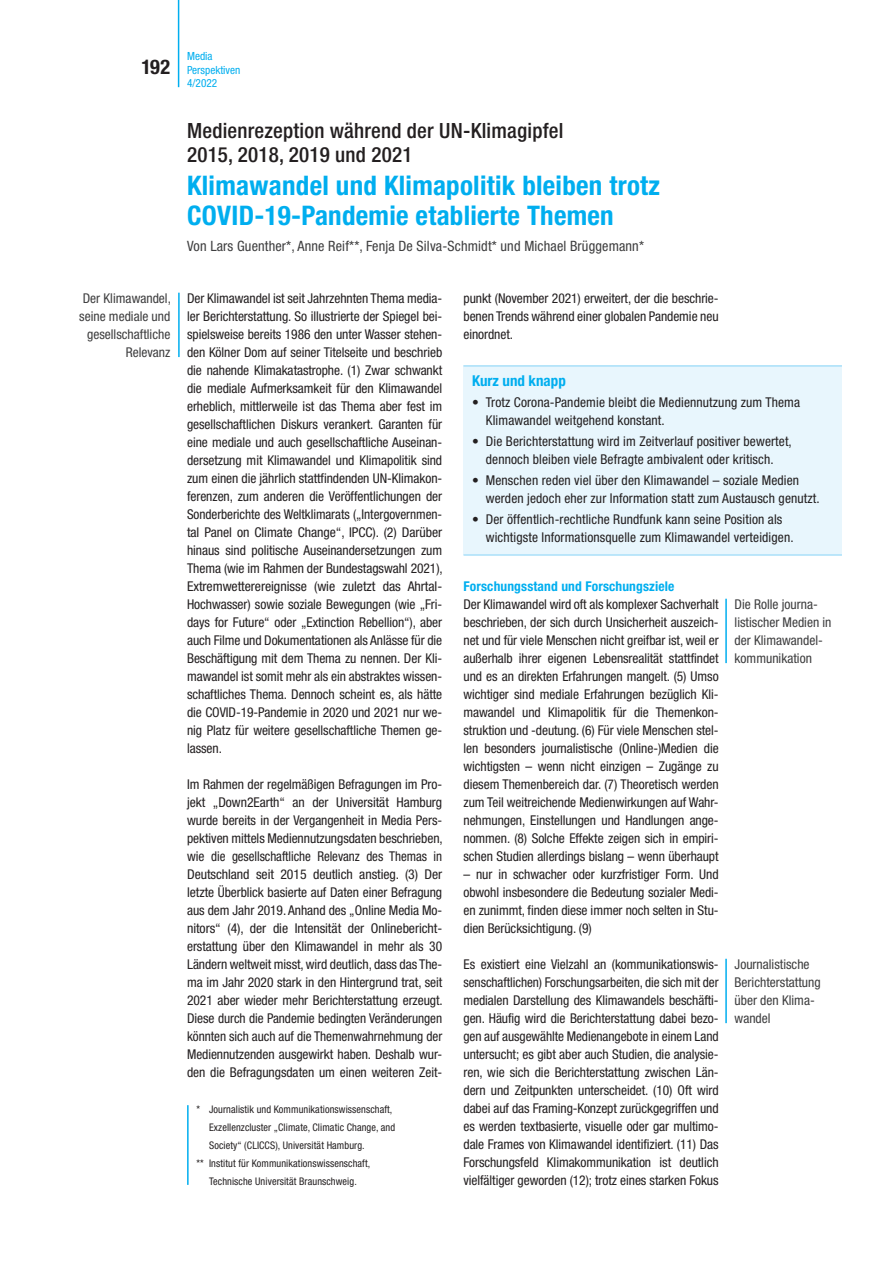
<style>
.page{position:relative;width:893px;height:1263px;background:#fff}
.page>*{position:absolute;margin:0;border:0;box-sizing:border-box;transform-origin:0 0}
.t1{font:700 condensed 27px/30px "Helvetica Neue LT Std";letter-spacing:.01em;color:#00aeef}
.t2{font:500 condensed 21px/24px "Helvetica Neue LT Std";letter-spacing:.01em;color:#231f20}
.t3{font:700 condensed 20.25px "Helvetica Neue LT Std";color:#231f20}
.t4{font:700 condensed 15px "Helvetica Neue LT Std";color:#00aeef}
.t5{font:condensed 14.25px "Helvetica Neue LT Std";letter-spacing:.01em;color:#3e3e3f}
.t6{font:condensed 13.5px/18px "Helvetica Neue LT Std";letter-spacing:-.005em;color:#231f20;text-align:justify}
.t7{font:condensed 13.5px/18px "Helvetica Neue LT Std";color:#3e3e3f}
.t8{font:700 condensed 13.5px "Helvetica Neue LT Std";letter-spacing:.01em;color:#00aeef}
.t9{font:condensed 11.25px/13.5px "Helvetica Neue LT Std";color:#00aeef}
.t10{font:condensed 10.5px "Helvetica Neue LT Std";letter-spacing:.01em;color:#231f20}
</style>
<div class="page">
<hr style="left:178px;top:0;width:1px;height:87px;background:#00aeef">
<div style="left:463px;top:366px;width:379px;height:189px;background:#e8f6fd"></div>
<hr style="left:463px;top:365px;width:379px;height:2px;background:#aae0f9">
<hr style="left:463px;top:554px;width:379px;height:2px;background:#aae0f9">
<hr style="left:725px;top:599px;width:2px;height:64px;background:#00aeef">
<hr style="left:725px;top:959px;width:2px;height:64px;background:#00aeef">
<hr style="left:178px;top:293px;width:2px;height:64px;background:#00aeef">
<hr style="left:187px;top:1105px;width:2px;height:80px;background:#00aeef">
<h3 class="t3" style="left:142px;top:54px;width:30px">192</h3>
<p class="t7" style="left:79px;top:289px;width:93px;text-align:right">Der Klimawandel, seine mediale und gesellschaftliche<br>Relevanz</p>
<p class="t9" style="left:187px;top:49px;width:55px">Media<br>Perspektiven<br>4/2022</p>
<h2 class="t2" style="left:187px;top:118px;width:378px">Medienrezeption während der UN-Klimagipfel<br>2015, 2018, 2019 und 2021</h2>
<h1 class="t1" style="left:187px;top:170px;width:474px">Klimawandel und Klimapolitik bleiben trotz<br>COVID-19-Pandemie etablierte Themen</h1>
<p class="t5" style="left:187px;top:237px;width:458px">Von Lars Guenther*, Anne Reif**, Fenja De Silva-Schmidt* und Michael Brüggemann*</p>
<p class="t6" style="left:187px;top:289px;width:257px">Der Klimawandel ist seit Jahrzehnten Thema media&shy;ler Berichterstattung. So illustrierte der Spiegel bei&shy;spielsweise bereits 1986 den unter Wasser stehen&shy;den Kölner Dom auf seiner Titelseite und beschrieb die nahende Klimakatastrophe. (1) Zwar schwankt die mediale Aufmerksamkeit für den Klimawandel erheblich, mittlerweile ist das Thema aber fest im gesellschaftlichen Diskurs verankert. Garanten für eine mediale und auch gesellschaftliche Auseinan&shy;dersetzung mit Klimawandel und Klimapolitik sind zum einen die jährlich stattfindenden UN-Klimakon&shy;ferenzen, zum anderen die Veröffentlichungen der Sonderberichte des Weltklimarats („Intergovernmen&shy;tal Panel on Climate Change“, IPCC). (2) Darüber hinaus sind politische Auseinandersetzungen zum Thema (wie im Rahmen der Bundestagswahl 2021), Extremwetterereignisse (wie zuletzt das Ahrtal-Hochwasser) sowie soziale Bewegungen (wie „Fri&shy;days for Future“ oder „Extinction Rebellion“), aber auch Filme und Dokumentationen als Anlässe für die Beschäftigung mit dem Thema zu nennen. Der Kli&shy;mawandel ist somit mehr als ein abstraktes wissen&shy;schaftliches Thema. Dennoch scheint es, als hätte die COVID-19-Pandemie in 2020 und 2021 nur we&shy;nig Platz für weitere gesellschaftliche Themen ge&shy;lassen.</p>
<p class="t6" style="left:187px;top:775px;width:257px;text-align:left">Im Rahmen der regelmäßigen Befragungen im Pro&shy;jekt „Down2Earth“ an der Universität Hamburg wurde bereits in der Vergangenheit in Media Pers&shy;pektiven mittels Mediennutzungsdaten beschrieben, wie die gesellschaftliche Relevanz des Themas in Deutschland seit 2015 deutlich anstieg. (3) Der letzte Überblick basierte auf Daten einer Befragung aus dem Jahr 2019. Anhand des „Online Media Mo&shy;nitors“ (4), der die Intensität der Onlinebericht&shy;erstattung über den Klimawandel in mehr als 30<br>Ländern weltweit misst, wird deutlich, dass das The&shy;ma im Jahr 2020 stark in den Hintergrund trat, seit 2021 aber wieder mehr Berichterstattung erzeugt.<br>Diese durch die Pandemie bedingten Veränderungen könnten sich auch auf die Themenwahrnehmung der Mediennutzenden ausgewirkt haben. Deshalb wur&shy;den die Befragungsdaten um einen weiteren Zeit-</p>
<p class="t10" style="left:196px;top:1103px;width:198px">* Journalistik und Kommunikationswissenschaft,</p>
<p class="t10" style="left:209px;top:1121px;width:188px">Exzellenzcluster „Climate, Climatic Change, and</p>
<p class="t10" style="left:209px;top:1139px;width:157px">Society“ (CLICCS), Universität Hamburg.</p>
<p class="t10" style="left:196px;top:1157px;width:175px">** Institut für Kommunikationswissenschaft,</p>
<p class="t10" style="left:209px;top:1175px;width:149px">Technische Universität Braunschweig.</p>
<p class="t6" style="left:463px;top:289px;width:257px">punkt (November 2021) erweitert, der die beschrie&shy;benen Trends während einer globalen Pandemie neu einordnet.</p>
<p class="t4" style="left:472px;top:372px;width:95px">Kurz und knapp</p>
<p class="t6" style="left:486px;top:393px;width:316px;text-indent:-14px">• Trotz Corona-Pandemie bleibt die Mediennutzung zum Thema<br>Klimawandel weitgehend konstant.</p>
<p class="t6" style="left:472px;top:432px;width:321px;text-align:center">• Die Berichterstattung wird im Zeitverlauf positiver bewertet, dennoch bleiben viele Befragte ambivalent oder kritisch.</p>
<p class="t6" style="left:486px;top:471px;width:335px;text-indent:-14px">• Menschen reden viel über den Klimawandel – soziale Medien werden jedoch eher zur Information statt zum Austausch genutzt.</p>
<p class="t6" style="left:486px;top:510px;width:309px;text-indent:-14px">• Der öffentlich-rechtliche Rundfunk kann seine Position als wichtigste Informationsquelle zum Klimawandel verteidigen.</p>
<p class="t8" style="left:463px;top:578px;width:212px">Forschungsstand und Forschungsziele</p>
<p class="t6" style="left:463px;top:595px;width:257px">Der Klimawandel wird oft als komplexer Sachverhalt beschrieben, der sich durch Unsicherheit auszeich&shy;net und für viele Menschen nicht greifbar ist, weil er außerhalb ihrer eigenen Lebensrealität stattfindet und es an direkten Erfahrungen mangelt. (5) Umso wichtiger sind mediale Erfahrungen bezüglich Kli&shy;mawandel und Klimapolitik für die Themenkon&shy;struktion und -deutung. (6) Für viele Menschen stel&shy;len besonders journalistische (Online-)Medien die wichtigsten – wenn nicht einzigen – Zugänge zu diesem Themenbereich dar. (7) Theoretisch werden zum Teil weitreichende Medienwirkungen auf Wahr&shy;nehmungen, Einstellungen und Handlungen ange&shy;nommen. (8) Solche Effekte zeigen sich in empiri&shy;schen Studien allerdings bislang – wenn überhaupt</p>
<p class="t6" style="left:463px;top:865px;width:257px">– nur in schwacher oder kurzfristiger Form. Und obwohl insbesondere die Bedeutung sozialer Medi&shy;en zunimmt, finden diese immer noch selten in Stu&shy;dien Berücksichtigung. (9)</p>
<p class="t6" style="left:463px;top:955px;width:257px">Es existiert eine Vielzahl an (kommunikationswis&shy;senschaftlichen) Forschungsarbeiten, die sich mit der medialen Darstellung des Klimawandels beschäfti&shy;gen. Häufig wird die Berichterstattung dabei bezo&shy;gen auf ausgewählte Medienangebote in einem Land untersucht; es gibt aber auch Studien, die analysie&shy;ren, wie sich die Berichterstattung zwischen Län&shy;dern und Zeitpunkten unterscheidet. (10) Oft wird dabei auf das Framing-Konzept zurückgegriffen und es werden textbasierte, visuelle oder gar multimo&shy;dale Frames von Klimawandel identifiziert. (11) Das Forschungsfeld Klimakommunikation ist deutlich vielfältiger geworden (12); trotz eines starken Fokus</p>
<p class="t7" style="left:735px;top:595px;width:98px">Die Rolle journa&shy;listischer Medien in der Klimawandel&shy;kommunikation</p>
<p class="t7" style="left:735px;top:955px;width:88px">Journalistische<br>Berichterstattung über den Klima&shy;wandel</p>
</div>
